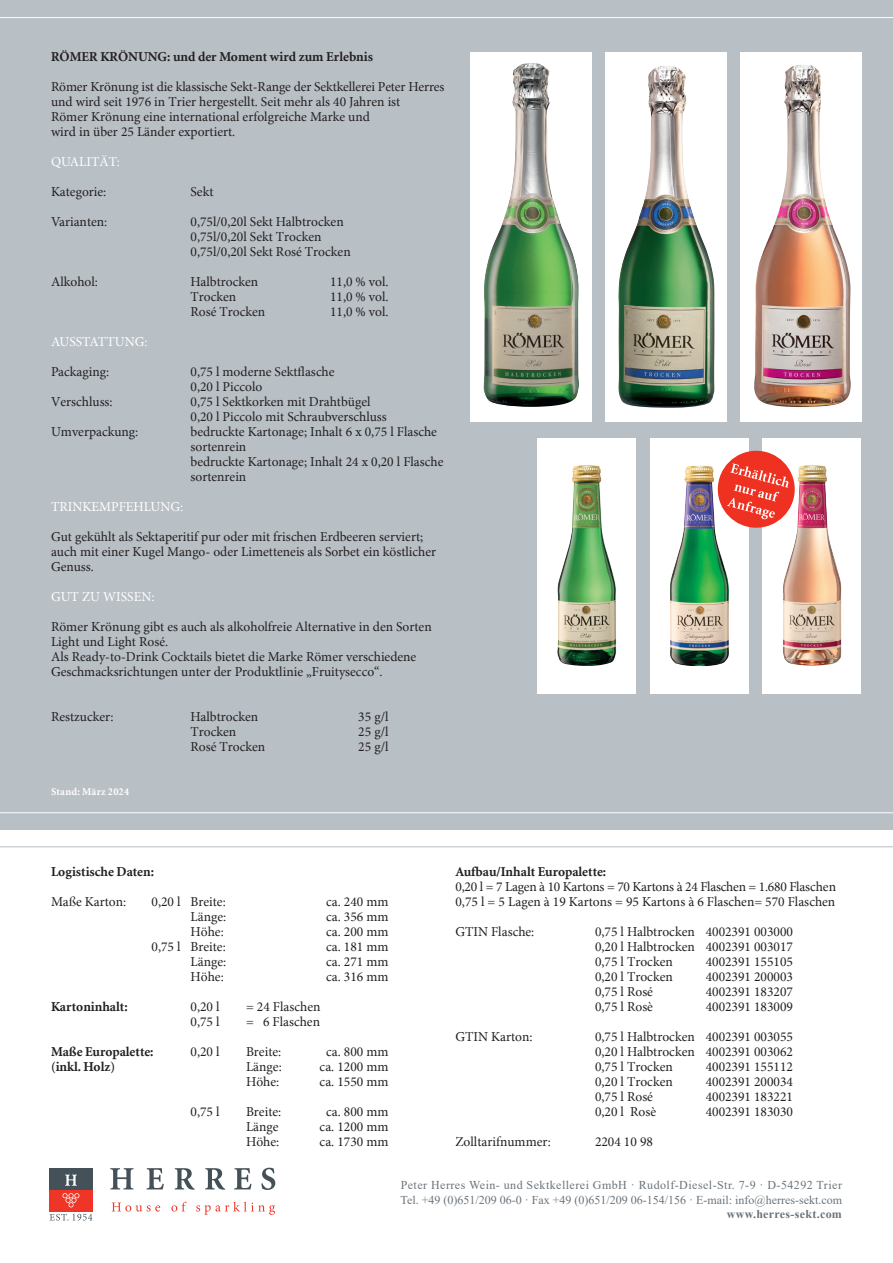
<style>
.page{position:relative;width:893px;height:1263px;background:#fff}
.page>*{position:absolute;margin:0;border:0;box-sizing:border-box;transform-origin:0 0}
.t1{font:13.5px/15px "Minion";color:#231f20}
.t2{font:700 13.5px "Minion";color:#231f20}
.t3{font:13.5px "Minion";color:#fff}
.t4{font:12px/14.4px "Times New Roman";letter-spacing:.04em;color:#6a747b}
.t5{font:700 12px "Times New Roman";letter-spacing:.025em;color:#6a747b}
.t6{font:700 10.5px "Minion";letter-spacing:.025em;color:#fff}
</style>
<div class="page">
<div style="left:0;top:0;width:893px;height:829px;background:#b8bfc5"></div>
<div style="left:537px;top:438px;width:99px;height:255px;background:#fff"></div>
<img style="left:557px;top:465px;width:59px;height:201px">
<div style="left:650px;top:438px;width:99px;height:255px;background:#fff"></div>
<img style="left:670px;top:466px;width:59px;height:200px">
<div style="left:762px;top:438px;width:99px;height:255px;background:#fff"></div>
<img style="left:783px;top:465px;width:58px;height:201px">
<div style="left:470px;top:52px;width:122px;height:370px;background:#fff"></div>
<div style="left:740px;top:52px;width:121px;height:370px;background:#fff"></div>
<div style="left:606px;top:52px;width:121px;height:370px;background:#fff"></div>
<img style="left:618px;top:66px;width:97px;height:342px">
<img style="left:483px;top:63px;width:96px;height:344px">
<img style="left:754px;top:65px;width:97px;height:342px">
<div style="left:718px;top:451px;width:77px;height:77px;background:#ef3122;border-radius:50%"></div>
<svg style="left:727px;top:463px;width:61px;height:56px"></svg>
<div style="left:49px;top:1190px;width:44px;height:21px;background:#ee3526"></div>
<svg style="left:62px;top:1193px;width:17px;height:14px"></svg>
<div style="left:49px;top:1168px;width:44px;height:21px;background:#455158"></div>
<svg style="left:65px;top:1175px;width:12px;height:11px"></svg>
<svg style="left:110px;top:1168px;width:24px;height:21px"></svg>
<svg style="left:147px;top:1168px;width:17px;height:21px"></svg>
<svg style="left:175px;top:1168px;width:20px;height:22px"></svg>
<svg style="left:205px;top:1168px;width:20px;height:22px"></svg>
<svg style="left:234px;top:1168px;width:17px;height:21px"></svg>
<svg style="left:261px;top:1168px;width:14px;height:22px"></svg>
<svg style="left:112px;top:1202px;width:163px;height:13px"></svg>
<svg style="left:50px;top:1214px;width:42px;height:6px"></svg>
<hr style="left:0;top:17px;width:893px;height:1px;background:#fff">
<hr style="left:0;top:812px;width:893px;height:1px;background:#fff">
<hr style="left:0;top:846px;width:893px;height:1px;background:#b8bfc5">
<p class="t2" style="left:51px;top:49px;width:323px">RÖMER KRÖNUNG: und der Moment wird zum Erlebnis</p>
<p class="t1" style="left:51px;top:79px;width:395px">Römer Krönung ist die klassische Sekt-Range der Sektkellerei Peter Herres und wird seit 1976 in Trier hergestellt. Seit mehr als 40 Jahren ist<br>Römer Krönung eine international erfolgreiche Marke und<br>wird in über 25 Länder exportiert.</p>
<p class="t3" style="left:51px;top:153px;width:70px">QUALITÄT:</p>
<p class="t1" style="left:51px;top:184px;width:57px">Kategorie:</p>
<p class="t1" style="left:191px;top:184px;width:24px">Sekt</p>
<p class="t1" style="left:51px;top:214px;width:58px">Varianten:</p>
<p class="t1" style="left:191px;top:214px;width:162px">0,75l/0,20l Sekt Halbtrocken<br>0,75l/0,20l Sekt Trocken<br>0,75l/0,20l Sekt Rosé Trocken</p>
<p class="t1" style="left:51px;top:274px;width:48px">Alkohol:</p>
<p class="t1" style="left:191px;top:274px;width:69px">Halbtrocken</p>
<p class="t1" style="left:330px;top:274px;width:60px">11,0 % vol.</p>
<p class="t1" style="left:191px;top:289px;width:47px">Trocken</p>
<p class="t1" style="left:330px;top:289px;width:60px">11,0 % vol.</p>
<p class="t1" style="left:191px;top:304px;width:76px">Rosé Trocken</p>
<p class="t1" style="left:330px;top:304px;width:60px">11,0 % vol.</p>
<p class="t3" style="left:51px;top:333px;width:98px">AUSSTATTUNG:</p>
<p class="t1" style="left:51px;top:364px;width:60px">Packaging:</p>
<p class="t1" style="left:191px;top:364px;width:146px">0,75 l moderne Sektflasche<br>0,20 l Piccolo</p>
<p class="t1" style="left:51px;top:394px;width:63px">Verschluss:</p>
<p class="t1" style="left:191px;top:394px;width:198px">0,75 l Sektkorken mit Drahtbügel<br>0,20 l Piccolo mit Schraubverschluss</p>
<p class="t1" style="left:51px;top:424px;width:89px">Umverpackung:</p>
<p class="t1" style="left:191px;top:424px;width:254px">bedruckte Kartonage; Inhalt 6 x 0,75 l Flasche sortenrein<br>bedruckte Kartonage; Inhalt 24 x 0,20 l Flasche sortenrein</p>
<p class="t3" style="left:51px;top:498px;width:134px">TRINKEMPFEHLUNG:</p>
<p class="t1" style="left:51px;top:529px;width:387px">Gut gekühlt als Sektaperitif pur oder mit frischen Erdbeeren serviert; auch mit einer Kugel Mango- oder Limetteneis als Sorbet ein köstlicher<br>Genuss.</p>
<p class="t3" style="left:51px;top:588px;width:105px">GUT ZU WISSEN:</p>
<p class="t1" style="left:51px;top:619px;width:382px">Römer Krönung gibt es auch als alkoholfreie Alternative in den Sorten Light und Light Rosé.<br>Als Ready-to-Drink Cocktails bietet die Marke Römer verschiedene Geschmacksrichtungen unter der Produktlinie „Fruitysecco“.</p>
<p class="t1" style="left:51px;top:709px;width:64px">Restzucker:</p>
<p class="t1" style="left:191px;top:709px;width:69px">Halbtrocken</p>
<p class="t1" style="left:358px;top:709px;width:32px">35 g/l</p>
<p class="t1" style="left:191px;top:724px;width:47px">Trocken</p>
<p class="t1" style="left:358px;top:724px;width:32px">25 g/l</p>
<p class="t1" style="left:191px;top:739px;width:76px">Rosé Trocken</p>
<p class="t1" style="left:358px;top:739px;width:32px">25 g/l</p>
<p class="t6" style="left:51px;top:786px;width:80px">Stand: März 2024</p>
<p class="t2" style="left:51px;top:864px;width:105px">Logistische Daten:</p>
<p class="t1" style="left:51px;top:894px;width:77px">Maße Karton:</p>
<p class="t1" style="left:152px;top:894px;width:76px">0,20 l Breite:</p>
<p class="t1" style="left:326px;top:894px;width:64px">ca. 240 mm</p>
<p class="t1" style="left:191px;top:909px;width:37px">Länge:</p>
<p class="t1" style="left:326px;top:909px;width:64px">ca. 356 mm</p>
<p class="t1" style="left:191px;top:924px;width:35px">Höhe:</p>
<p class="t1" style="left:326px;top:924px;width:64px">ca. 200 mm</p>
<p class="t1" style="left:152px;top:939px;width:76px">0,75 l Breite:</p>
<p class="t1" style="left:326px;top:939px;width:64px">ca. 181 mm</p>
<p class="t1" style="left:191px;top:954px;width:37px">Länge:</p>
<p class="t1" style="left:326px;top:954px;width:64px">ca. 271 mm</p>
<p class="t1" style="left:191px;top:969px;width:35px">Höhe:</p>
<p class="t1" style="left:326px;top:969px;width:64px">ca. 316 mm</p>
<p class="t2" style="left:51px;top:999px;width:78px">Kartoninhalt:</p>
<p class="t1" style="left:191px;top:999px;width:30px">0,20 l</p>
<p class="t1" style="left:246px;top:999px;width:76px">= 24 Flaschen</p>
<p class="t1" style="left:191px;top:1014px;width:30px">0,75 l</p>
<p class="t1" style="left:246px;top:1014px;width:76px">= 6 Flaschen</p>
<p class="t2" style="left:51px;top:1044px;width:104px">Maße Europalette:</p>
<p class="t1" style="left:191px;top:1044px;width:30px">0,20 l</p>
<p class="t1" style="left:246px;top:1044px;width:37px">Breite:</p>
<p class="t1" style="left:326px;top:1044px;width:64px">ca. 800 mm</p>
<p class="t2" style="left:51px;top:1059px;width:66px">(inkl. Holz)</p>
<p class="t1" style="left:246px;top:1059px;width:37px">Länge:</p>
<p class="t1" style="left:320px;top:1059px;width:70px">ca. 1200 mm</p>
<p class="t1" style="left:246px;top:1074px;width:35px">Höhe:</p>
<p class="t1" style="left:320px;top:1074px;width:70px">ca. 1550 mm</p>
<p class="t1" style="left:191px;top:1104px;width:30px">0,75 l</p>
<p class="t1" style="left:246px;top:1104px;width:37px">Breite:</p>
<p class="t1" style="left:326px;top:1104px;width:64px">ca. 800 mm</p>
<p class="t1" style="left:246px;top:1119px;width:34px">Länge</p>
<p class="t1" style="left:320px;top:1119px;width:70px">ca. 1200 mm</p>
<p class="t1" style="left:246px;top:1134px;width:35px">Höhe:</p>
<p class="t1" style="left:320px;top:1134px;width:70px">ca. 1730 mm</p>
<p class="t2" style="left:455px;top:864px;width:152px">Aufbau/Inhalt Europalette:</p>
<p class="t1" style="left:455px;top:879px;width:382px">0,20 l = 7 Lagen à 10 Kartons = 70 Kartons à 24 Flaschen = 1.680 Flaschen<br>0,75 l = 5 Lagen à 19 Kartons = 95 Kartons à 6 Flaschen= 570 Flaschen</p>
<p class="t1" style="left:455px;top:924px;width:80px">GTIN Flasche:</p>
<p class="t1" style="left:595px;top:924px;width:200px;text-align:justify">0,75 l Halbtrocken 4002391 003000<br>0,20 l Halbtrocken 4002391 003017<br>0,75 l Trocken</p>
<p class="t1" style="left:706px;top:954px;width:89px">4002391 155105</p>
<p class="t1" style="left:595px;top:969px;width:79px">0,20 l Trocken</p>
<p class="t1" style="left:706px;top:969px;width:89px">4002391 200003</p>
<p class="t1" style="left:595px;top:984px;width:60px">0,75 l Rosé</p>
<p class="t1" style="left:706px;top:984px;width:89px">4002391 183207</p>
<p class="t1" style="left:595px;top:999px;width:60px">0,75 l Rosè</p>
<p class="t1" style="left:706px;top:999px;width:89px">4002391 183009</p>
<p class="t1" style="left:455px;top:1029px;width:79px">GTIN Karton:</p>
<p class="t1" style="left:595px;top:1029px;width:200px;text-align:justify">0,75 l Halbtrocken 4002391 003055<br>0,20 l Halbtrocken 4002391 003062<br>0,75 l Trocken</p>
<p class="t1" style="left:706px;top:1059px;width:89px">4002391 155112</p>
<p class="t1" style="left:595px;top:1074px;width:79px">0,20 l Trocken</p>
<p class="t1" style="left:706px;top:1074px;width:89px">4002391 200034</p>
<p class="t1" style="left:595px;top:1089px;width:60px">0,75 l Rosé</p>
<p class="t1" style="left:706px;top:1089px;width:89px">4002391 183221</p>
<p class="t1" style="left:595px;top:1104px;width:63px">0,20 l Rosè</p>
<p class="t1" style="left:706px;top:1104px;width:89px">4002391 183030</p>
<p class="t1" style="left:455px;top:1134px;width:97px">Zolltarifnummer:</p>
<p class="t1" style="left:595px;top:1134px;width:59px">2204 10 98</p>
<p class="t4" style="left:401px;top:1178px;width:443px">Peter Herres Wein- und Sektkellerei GmbH · Rudolf-Diesel-Str. 7-9 · D-54292 Trier<br>Tel. +49 (0)651/209 06-0 · Fax +49 (0)651/209 06-154/156 · E-mail: info@herres-sekt.com</p>
<p class="t5" style="left:727px;top:1205px;width:117px">www.herres-sekt.com</p>
</div>
